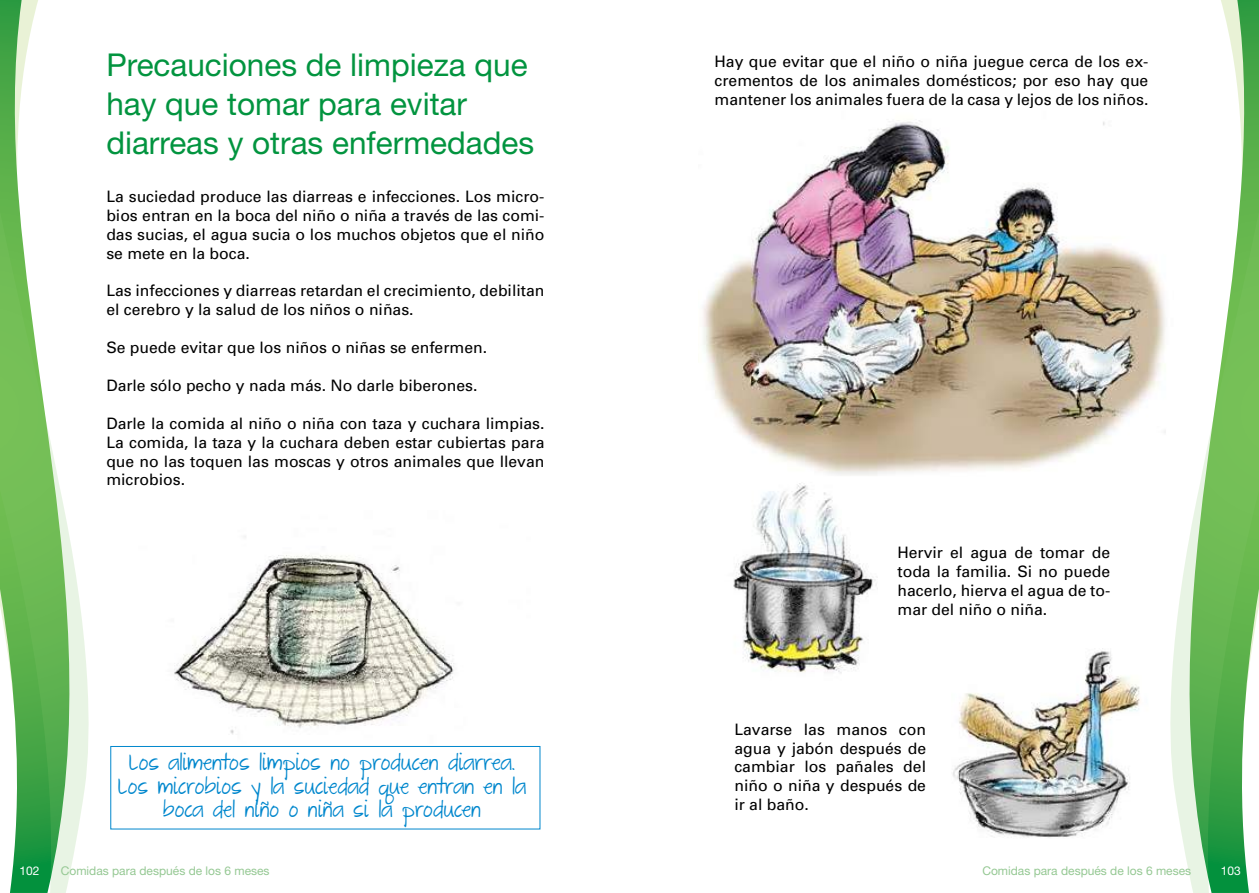
<style>
.page{position:relative;width:1259px;height:893px;background:#fff}
.page>*{position:absolute;margin:0;border:0;box-sizing:border-box;transform-origin:0 0}
.t1{font:31.5px/39px "Helvetica Neue LT Std";color:#02943f}
.t2{font:19.5px/23.4px "The Great Escape";color:#0087cd;text-align:center}
.t3{font:15.75px/18.9px "Univers";color:#000;text-align:justify}
.t4{font:12px "Helvetica Neue LT Std";color:#95c893}
.t5{font:12px "Helvetica Neue LT Std";color:#fff}
</style>
<div class="page">
<svg style="left:1170px;top:0;width:89px;height:893px"></svg>
<svg style="left:0;top:0;width:89px;height:893px"></svg>
<img style="left:174px;top:536px;width:280px;height:198px">
<img style="left:733px;top:483px;width:144px;height:190px">
<img style="left:953px;top:648px;width:187px;height:190px">
<img style="left:703px;top:111px;width:471px;height:365px">
<div style="left:111px;top:746px;width:429px;height:83px;border:1px solid #0087cd"></div>
<h1 class="t1" style="left:106px;top:45px;width:429px">Precauciones de limpieza que hay que tomar para evitar diarreas y otras enfermedades</h1>
<p class="t3" style="left:714px;top:51px;width:435px">Hay que evitar que el niño o niña juegue cerca de los ex&shy;crementos de los animales domésticos; por eso hay que mantener los animales fuera de la casa y lejos de los niños.</p>
<p class="t3" style="left:106px;top:187px;width:440px">La suciedad produce las diarreas e infecciones. Los micro&shy;bios entran en la boca del niño o niña a través de las comi&shy;das sucias, el agua sucia o los muchos objetos que el niño se mete en la boca.</p>
<p class="t3" style="left:106px;top:281px;width:439px">Las infecciones y diarreas retardan el crecimiento, debilitan el cerebro y la salud de los niños o niñas.</p>
<p class="t3" style="left:106px;top:338px;width:382px">Se puede evitar que los niños o niñas se enfermen.</p>
<p class="t3" style="left:106px;top:376px;width:373px">Darle sólo pecho y nada más. No darle biberones.</p>
<p class="t3" style="left:106px;top:413px;width:440px">Darle la comida al niño o niña con taza y cuchara limpias.<br>La comida, la taza y la cuchara deben estar cubiertas para que no las toquen las moscas y otros animales que llevan microbios.</p>
<p class="t2" style="left:118px;top:752px;width:409px">Los alimentos limpios no producen diarrea.<br>Los microbios y la suciedad que entran en la boca del niño o niña si la producen</p>
<p class="t3" style="left:897px;top:543px;width:214px">Hervir el agua de tomar de toda la familia. Si no puede hacerlo, hierva el agua de to&shy;mar del niño o niña.</p>
<p class="t3" style="left:734px;top:719px;width:193px">Lavarse las manos con agua y jabón después de cambiar los pañales del niño o niña y después de ir al baño.</p>
<p class="t5" style="left:20px;top:863px;width:22px">102</p>
<p class="t4" style="left:61px;top:863px;width:210px">Comidas para después de los 6 meses</p>
<p class="t4" style="left:982px;top:863px;width:210px">Comidas para después de los 6 meses</p>
<p class="t5" style="left:1220px;top:863px;width:22px">103</p>
</div>
